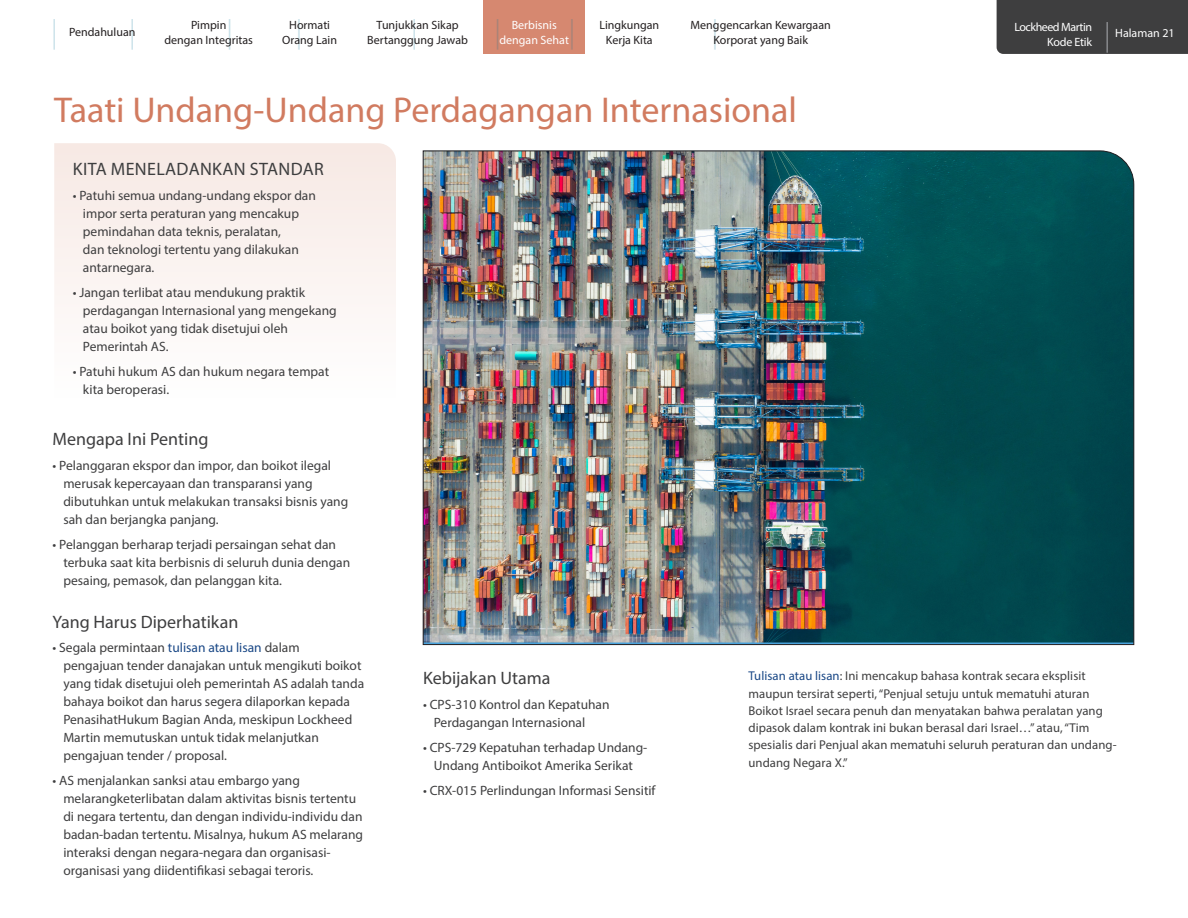
<style>
.page{position:relative;width:1188px;height:918px;background:#fff}
.page>*{position:absolute;margin:0;border:0;box-sizing:border-box;transform-origin:0 0}
._24_pt_headline{font:36px "Myriad Pro";color:#d17b60}
.t1{font:30.6px "Myriad Pro";color:#007396;scale:.71 1}
.t2{font:30.6px "Myriad Pro";color:#8f9194;scale:.71 1}
._11_pt_subhead{font:18px "Myriad Pro";color:#3e3e3f}
._9_pt_body_copy{font:18px "Myriad Pro";letter-spacing:.02em;color:#3e3e3f}
._9_pt_body_copy-2{font:18px "Myriad Pro";color:#3e3e3f}
._9_pt_body_copy-3{font:13.5px/18px "Myriad Pro";color:#3e3e3f}
.footnote{font:12.75px/17.2px "Myriad Pro";letter-spacing:.005em;color:#3e3e3f}
.t3{font:12px/15px "Myriad Pro";color:#231f20;text-align:center}
.t4{font:12px/15px "Myriad Pro";color:#fff;text-align:center}
.t5{font:12px/15px "Myriad Pro";letter-spacing:-.035em;color:#fff;text-align:right}
.s1{color:#1a4886}
</style>
<div class="page">
<div style="left:54px;top:143px;width:342px;height:162px;background:#f9efec"></div>
<img style="left:423px;top:151px;width:711px;height:494px">
<div style="left:997px;top:0;width:191px;height:54px;background:#3e3e3f"></div>
<div style="left:484px;top:0;width:101px;height:53px;background:#d68870"></div>
<h2 class="t1" style="left:51px;top:13px;width:9px">|</h2>
<h2 class="t1" style="left:130px;top:13px;width:9px">|</h2>
<h2 class="t1" style="left:227px;top:13px;width:9px">|</h2>
<h2 class="t1" style="left:297px;top:13px;width:9px">|</h2>
<h2 class="t1" style="left:412px;top:13px;width:9px">|</h2>
<h2 class="t1" style="left:495px;top:13px;width:9px">|</h2>
<h2 class="t1" style="left:569px;top:13px;width:9px">|</h2>
<h2 class="t1" style="left:712px;top:13px;width:9px">|</h2>
<p class="t3" style="left:282px;top:17px;width:56px">Hormati<br>Orang Lain</p>
<p class="t3" style="left:367px;top:18px;width:102px">Tunjukkan Sikap<br>Bertanggung Jawab</p>
<p class="t3" style="left:691px;top:17px;width:142px">Menggencarkan Kewargaan<br>Korporat yang Baik</p>
<p class="t3" style="left:164px;top:17px;width:90px">Pimpin<br>dengan Integritas</p>
<p class="t4" style="left:500px;top:18px;width:71px">Berbisnis dengan Sehat</p>
<p class="t3" style="left:599px;top:18px;width:61px">Lingkungan<br>Kerja Kita</p>
<p class="t3" style="left:69px;top:24px;width:68px">Pendahuluan</p>
<p class="t5" style="left:1014px;top:20px;width:79px">Lockheed Martin<br>Kode Etik</p>
<p class="t2" style="left:1105px;top:16px;width:9px">|</p>
<p class="t4" style="left:1115px;top:26px;width:61px">Halaman 21</p>
<p class="_24_pt_headline" style="left:54px;top:87px;width:744px">Taati Undang-Undang Perdagangan Internasional</p>
<p class="_9_pt_body_copy" style="left:73px;top:158px;width:252px">KITA MENELADANKAN STANDAR</p>
<p class="_9_pt_body_copy-3" style="left:83px;top:186px;width:235px;text-indent:-10px">• Patuhi semua undang-undang ekspor dan impor serta peraturan yang mencakup pemindahan data teknis, peralatan,<br>dan teknologi tertentu yang dilakukan antarnegara.</p>
<p class="_9_pt_body_copy-3" style="left:83px;top:283px;width:255px;text-indent:-10px">• Jangan terlibat atau mendukung praktik perdagangan Internasional yang mengekang atau boikot yang tidak disetujui oleh Pemerintah AS.</p>
<p class="_9_pt_body_copy-3" style="left:83px;top:362px;width:248px;text-indent:-10px">• Patuhi hukum AS dan hukum negara tempat kita beroperasi.</p>
<p class="_11_pt_subhead" style="left:53px;top:428px;width:157px">Mengapa Ini Penting</p>
<p class="_9_pt_body_copy-3" style="left:63px;top:456px;width:286px;text-indent:-11px">• Pelanggaran ekspor dan impor, dan boikot ilegal merusak kepercayaan dan transparansi yang dibutuhkan untuk melakukan transaksi bisnis yang sah dan berjangka panjang.</p>
<p class="_9_pt_body_copy-3" style="left:63px;top:535px;width:288px;text-indent:-11px">• Pelanggan berharap terjadi persaingan sehat dan terbuka saat kita berbisnis di seluruh dunia dengan pesaing, pemasok, dan pelanggan kita.</p>
<p class="_11_pt_subhead" style="left:53px;top:611px;width:187px">Yang Harus Diperhatikan</p>
<p class="_9_pt_body_copy-3" style="left:63px;top:639px;width:302px;text-indent:-11px">• Segala permintaan <span class="s1">tulisan atau lisan</span> dalam<br>pengajuan tender danajakan untuk mengikuti boikot yang tidak disetujui oleh pemerintah AS adalah tanda bahaya boikot dan harus segera dilaporkan kepada PenasihatHukum Bagian Anda, meskipun Lockheed Martin memutuskan untuk tidak melanjutkan pengajuan tender / proposal.</p>
<p class="_9_pt_body_copy-3" style="left:63px;top:771px;width:301px;text-indent:-11px">• AS menjalankan sanksi atau embargo yang melarangketerlibatan dalam aktivitas bisnis tertentu di negara tertentu, dan dengan individu-individu dan badan-badan tertentu. Misalnya, hukum AS melarang interaksi dengan negara-negara dan organisasi&shy;organisasi yang diidentifikasi sebagai teroris.</p>
<p class="_9_pt_body_copy-2" style="left:423px;top:667px;width:129px">Kebijakan Utama</p>
<p class="_9_pt_body_copy-3" style="left:434px;top:695px;width:177px;text-indent:-11px">• CPS-310 Kontrol dan Kepatuhan<br>Perdagangan Internasional</p>
<p class="_9_pt_body_copy-3" style="left:423px;top:738px;width:226px;text-align:center">• CPS-729 Kepatuhan terhadap Undang-<br>Undang Antiboikot Amerika Serikat</p>
<p class="_9_pt_body_copy-3" style="left:423px;top:781px;width:234px">• CRX-015 Perlindungan Informasi Sensitif</p>
<p class="footnote" style="left:748px;top:667px;width:370px"><span class="s1">Tulisan atau lisan</span>: Ini mencakup bahasa kontrak secara eksplisit maupun tersirat seperti, “Penjual setuju untuk mematuhi aturan Boikot Israel secara penuh dan menyatakan bahwa peralatan yang dipasok dalam kontrak ini bukan berasal dari Israel…” atau, “Tim spesialis dari Penjual akan mematuhi seluruh peraturan dan undang&shy;undang Negara X.”</p>
</div>
